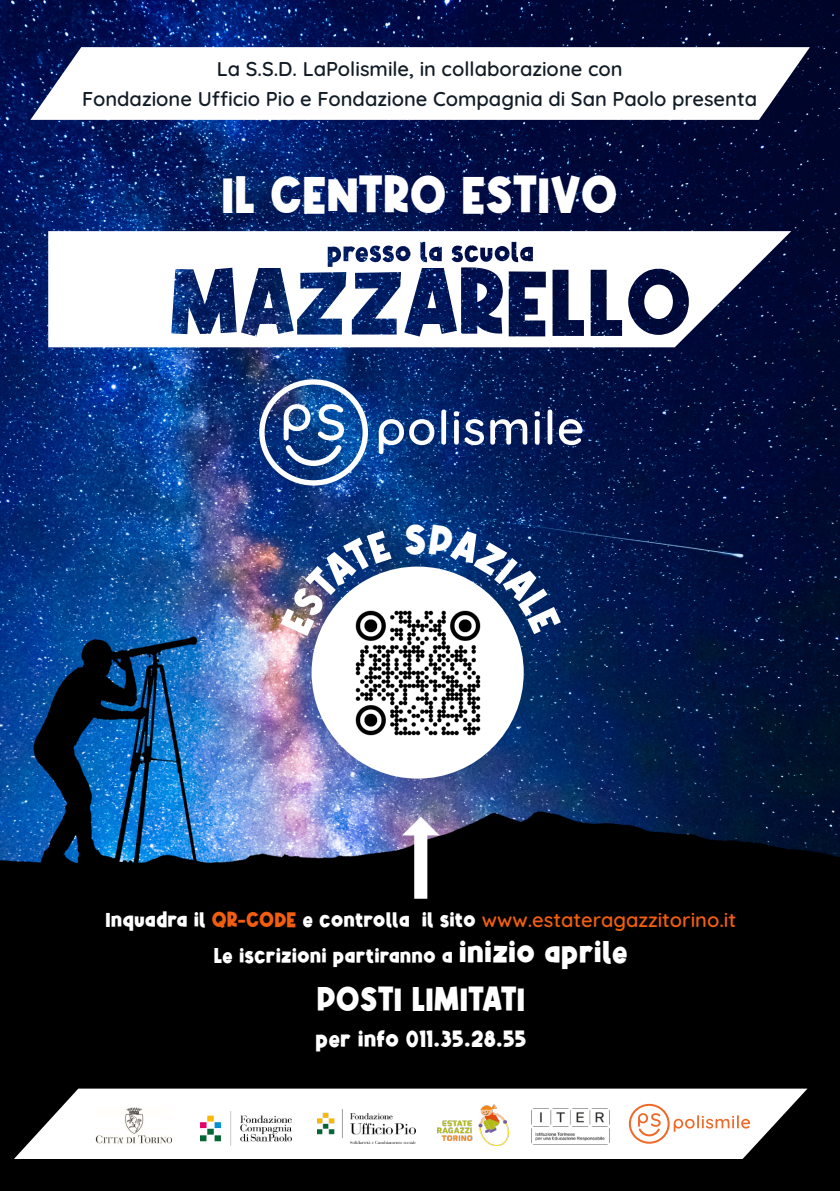
<style>
.page{position:relative;width:840px;height:1191px;background:#fff}
.page>*{position:absolute;margin:0;border:0;box-sizing:border-box;transform-origin:0 0}
.t1{font:49px "Alphakind";color:#fff}
.t2{font:32px "Alphakind";color:#fff}
.t3{font:22px "Alphakind";color:#fff}
.t4{font:600 20px/30px "Quicksand";color:#121c26;text-align:center}
.t5{font:20px/36px "Alphakind";color:#fff;text-align:center}
.s1{color:#f25e0d}
.s2{font-family:"Quicksand";font-weight:600;color:#f25e0d}
.s3{font-size:30px}
</style>
<div class="page">
<img style="left:0;top:0;width:839px;height:937px">
<div style="left:0;top:937px;width:839px;height:254px;background:#000"></div>
<svg style="left:48px;top:231px;width:743px;height:116px"></svg>
<svg style="left:30px;top:47px;width:779px;height:73px"></svg>
<svg style="left:14px;top:1089px;width:793px;height:70px;fill:#fff"></svg>
<svg style="left:628px;top:1104px;width:122px;height:40px;background:#fce8de"></svg>
<svg style="left:441px;top:409px;width:5px;height:36px"></svg>
<svg style="left:454px;top:411px;width:30px;height:34px"></svg>
<svg style="left:490px;top:419px;width:37px;height:26px"></svg>
<svg style="left:534px;top:411px;width:6px;height:34px"></svg>
<svg style="left:547px;top:409px;width:5px;height:36px"></svg>
<svg style="left:559px;top:419px;width:23px;height:26px"></svg>
<svg style="left:379px;top:419px;width:55px;height:35px"></svg>
<img style="left:259px;top:379px;width:109px;height:107px">
<svg style="left:402px;top:817px;width:37px;height:82px"></svg>
<div style="left:90px;top:1089px;width:527px;height:68px;background:#fff"></div>
<svg style="left:533px;top:1111px;width:77px;height:34px"></svg>
<img style="left:531px;top:1109px;width:78px;height:35px">
<img style="left:437px;top:1104px;width:71px;height:42px">
<img style="left:95px;top:1107px;width:77px;height:37px">
<img style="left:317px;top:1109px;width:98px;height:34px">
<img style="left:201px;top:1111px;width:90px;height:35px">
<div style="left:311px;top:567px;width:212px;height:212px;background:#fff;border-radius:50%"></div>
<img style="left:355px;top:610px;width:126px;height:126px">
<img style="left:280px;top:530px;width:112px;height:106px">
<svg style="left:404px;top:524px;width:157px;height:110px"></svg>
<p class="t4" style="left:82px;top:53px;width:676px">La S.S.D. LaPolismile, in collaborazione con<br>Fondazione Ufficio Pio e Fondazione Compagnia di San Paolo presenta</p>
<h1 class="t1" style="left:222px;top:175px;width:397px">IL CENTRO ESTIVO</h1>
<p class="t5" style="left:106px;top:903px;width:632px">Inquadra il <span class="s1">QR-CODE</span> e controlla il sito <span class="s2">www.estateragazzitorino.it<br></span>Le iscrizioni partiranno a <span class="s3">inizio aprile</span></p>
<h2 class="t2" style="left:317px;top:986px;width:210px">POSTI LIMITATI</h2>
<p class="t3" style="left:315px;top:1030px;width:212px">per info 011.35.28.55</p>
</div>
